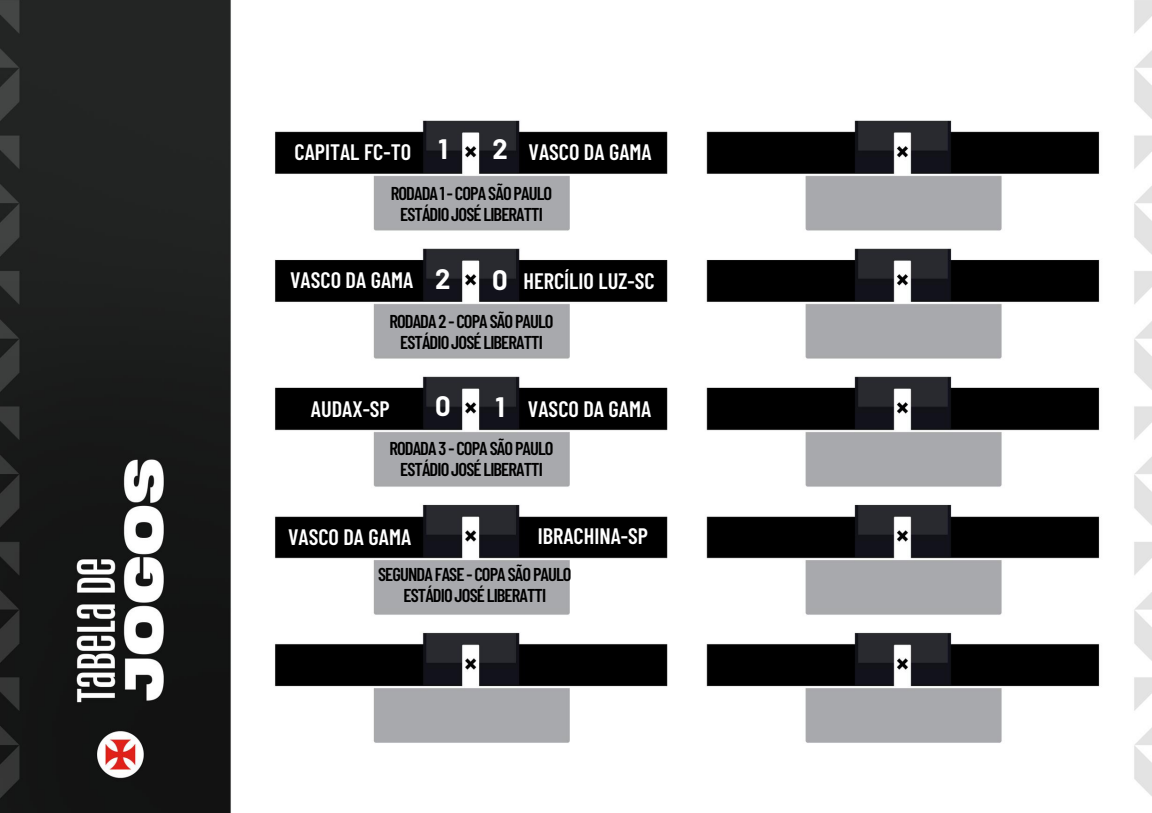
<style>
.page{position:relative;width:1152px;height:813px;background:#fff}
.page>*{position:absolute;margin:0;border:0;box-sizing:border-box;transform-origin:0 0}
.t1{font:700 27.45px "Barlow";color:#fff}
.t2{font:600 22.27px "Barlow Condensed";color:#fff}
.t3{font:600 18.52px/20.9px "Barlow Condensed";letter-spacing:-.05em;color:#000;text-align:center}
</style>
<div class="page">
<img style="left:0;top:0;width:1152px;height:812px">
<h1 class="t1" style="left:438px;top:131px;width:11px">1</h1>
<h1 class="t1" style="left:492px;top:131px;width:17px">2</h1>
<p class="t2" style="left:295px;top:138px;width:118px">CAPITAL FC-TO</p>
<p class="t2" style="left:529px;top:138px;width:125px">VASCO DA GAMA</p>
<p class="t3" style="left:391px;top:182px;width:163px">RODADA1-COPASÃOPAULO<br>ESTÁDIOJOSÉLIBERATTI</p>
<p class="t2" style="left:290px;top:266px;width:125px">VASCO DA GAMA</p>
<h1 class="t1" style="left:435px;top:261px;width:17px">2</h1>
<h1 class="t1" style="left:492px;top:263px;width:17px">0</h1>
<p class="t2" style="left:524px;top:266px;width:133px">HERCÍLIO LUZ-SC</p>
<p class="t3" style="left:389px;top:310px;width:166px">RODADA2-COPASÃOPAULO<br>ESTÁDIOJOSÉLIBERATTI</p>
<h1 class="t1" style="left:435px;top:388px;width:17px">0</h1>
<h1 class="t1" style="left:495px;top:389px;width:11px">1</h1>
<p class="t2" style="left:311px;top:394px;width:80px">AUDAX-SP</p>
<p class="t2" style="left:528px;top:395px;width:125px">VASCO DA GAMA</p>
<p class="t3" style="left:389px;top:437px;width:166px">RODADA3-COPASÃOPAULO<br>ESTÁDIOJOSÉLIBERATTI</p>
<p class="t2" style="left:288px;top:522px;width:125px">VASCO DA GAMA</p>
<p class="t2" style="left:538px;top:521px;width:112px">IBRACHINA-SP</p>
<p class="t3" style="left:378px;top:563px;width:195px">SEGUNDAFASE-COPASÃOPAULO<br>ESTÁDIOJOSÉLIBERATTI</p>
</div>
